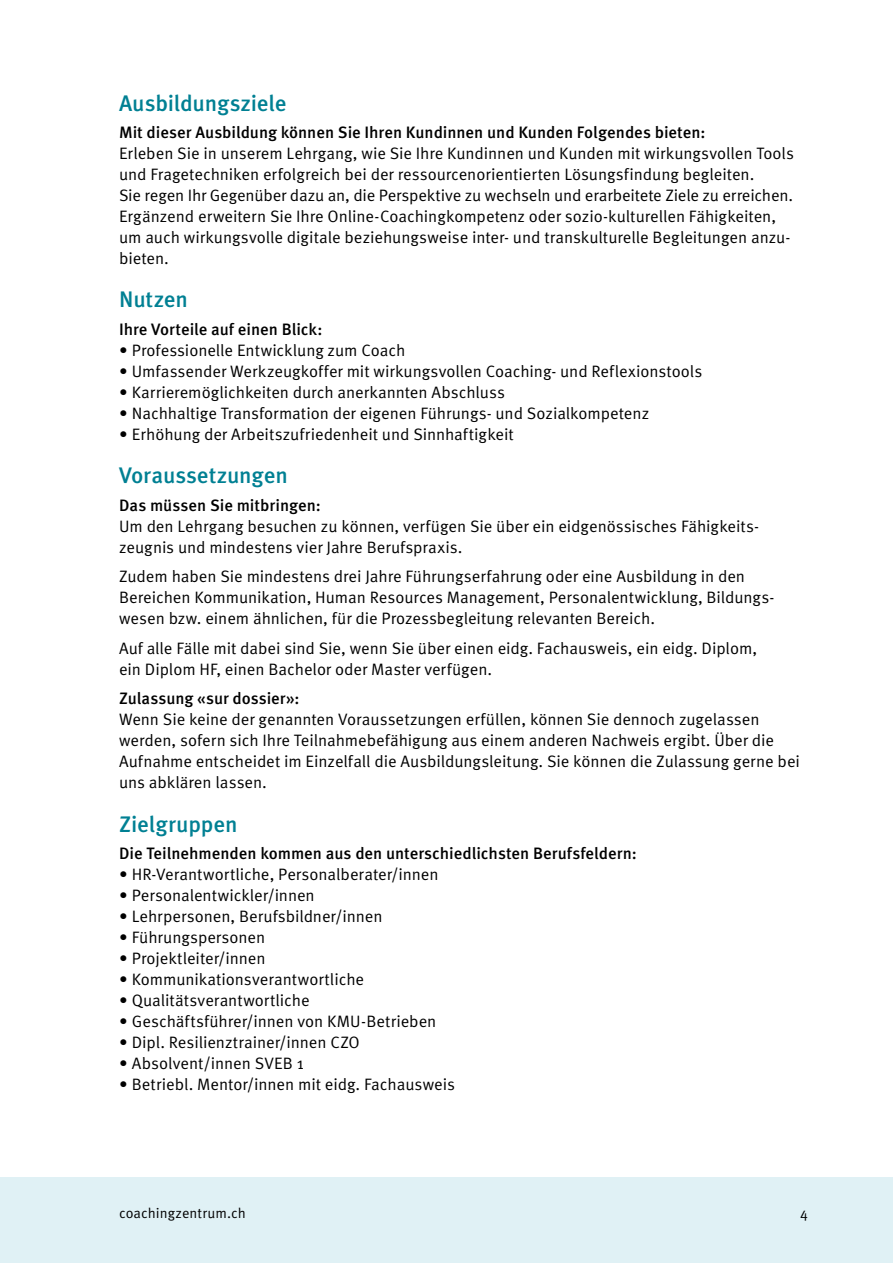
<style>
.page{position:relative;width:893px;height:1263px;background:#fff}
.page>*{position:absolute;margin:0;border:0;box-sizing:border-box;transform-origin:0 0}
.Titel_2{font:500 22.5px "Meta Pro";letter-spacing:-.005em;color:#008093}
.Text_ohne_Abstand{font:16.5px/21px "Meta Pro Norm";letter-spacing:-.005em;color:#000}
.Text_ohne_Abstand_Einzug{font:16.5px "Meta Pro Norm";letter-spacing:-.005em;color:#000}
.Text_mit_Abstand{font:16.5px/21px "Meta Pro Norm";letter-spacing:-.005em;color:#000}
.Text_Auszeichnung_ohne_Abstand{font:500 16.5px "Meta Pro";color:#000}
.t1{font:14.25px "Meta Pro Norm";color:#000}
</style>
<div class="page">
<div style="left:0;top:1178px;width:893px;height:85px;background:#e0f1f5"></div>
<p class="Titel_2" style="left:119px;top:85px;width:169px">Ausbildungsziele</p>
<p class="Text_Auszeichnung_ohne_Abstand" style="left:119px;top:119px;width:588px">Mit dieser Ausbildung können Sie Ihren Kundinnen und Kunden Folgendes bieten:</p>
<p class="Text_ohne_Abstand" style="left:119px;top:142px;width:677px">Erleben Sie in unserem Lehrgang, wie Sie Ihre Kundinnen und Kunden mit wirkungsvollen Tools und Fragetechniken erfolgreich bei der ressourcenorientierten Lösungsfindung begleiten.<br>Sie regen Ihr Gegenüber dazu an, die Perspektive zu wechseln und erarbeitete Ziele zu erreichen.<br>Ergänzend erweitern Sie Ihre Online-Coachingkompetenz oder sozio-kulturellen Fähigkeiten, um auch wirkungsvolle digitale beziehungsweise inter- und transkulturelle Begleitungen anzu&shy;bieten.</p>
<p class="Titel_2" style="left:119px;top:282px;width:70px">Nutzen</p>
<p class="Text_Auszeichnung_ohne_Abstand" style="left:119px;top:316px;width:205px">Ihre Vorteile auf einen Blick:</p>
<p class="Text_ohne_Abstand_Einzug" style="left:119px;top:338px;width:288px">• Professionelle Entwicklung zum Coach</p>
<p class="Text_ohne_Abstand_Einzug" style="left:119px;top:359px;width:585px">• Umfassender Werkzeugkoffer mit wirkungsvollen Coaching- und Reflexionstools</p>
<p class="Text_ohne_Abstand_Einzug" style="left:119px;top:380px;width:388px">• Karrieremöglichkeiten durch anerkannten Abschluss</p>
<p class="Text_ohne_Abstand_Einzug" style="left:119px;top:401px;width:532px">• Nachhaltige Transformation der eigenen Führungs- und Sozialkompetenz</p>
<p class="Text_ohne_Abstand_Einzug" style="left:119px;top:422px;width:396px">• Erhöhung der Arbeitszufriedenheit und Sinnhaftigkeit</p>
<p class="Titel_2" style="left:119px;top:458px;width:170px">Voraussetzungen</p>
<p class="Text_Auszeichnung_ohne_Abstand" style="left:119px;top:492px;width:203px">Das müssen Sie mitbringen:</p>
<p class="Text_mit_Abstand" style="left:119px;top:514px;width:640px">Um den Lehrgang besuchen zu können, verfügen Sie über ein eidgenössisches Fähigkeits&shy;zeugnis und mindestens vier Jahre Berufspraxis.</p>
<p class="Text_mit_Abstand" style="left:119px;top:565px;width:655px">Zudem haben Sie mindestens drei Jahre Führungserfahrung oder eine Ausbildung in den<br>Bereichen Kommunikation, Human Resources Management, Personalentwicklung, Bildungs&shy;wesen bzw. einem ähnlichen, für die Prozessbegleitung relevanten Bereich.</p>
<p class="Text_mit_Abstand" style="left:119px;top:636px;width:640px">Auf alle Fälle mit dabei sind Sie, wenn Sie über einen eidg. Fachausweis, ein eidg. Diplom, ein Diplom HF, einen Bachelor oder Master verfügen.</p>
<p class="Text_Auszeichnung_ohne_Abstand" style="left:119px;top:686px;width:182px">Zulassung «sur dossier»:</p>
<p class="Text_ohne_Abstand" style="left:119px;top:708px;width:682px">Wenn Sie keine der genannten Voraussetzungen erfüllen, können Sie dennoch zugelassen werden, sofern sich Ihre Teilnahmebefähigung aus einem anderen Nachweis ergibt. Über die Aufnahme entscheidet im Einzelfall die Ausbildungsleitung. Sie können die Zulassung gerne bei uns abklären lassen.</p>
<p class="Titel_2" style="left:119px;top:806px;width:120px">Zielgruppen</p>
<p class="Text_Auszeichnung_ohne_Abstand" style="left:119px;top:841px;width:519px">Die Teilnehmenden kommen aus den unterschiedlichsten Berufsfeldern:</p>
<p class="Text_ohne_Abstand_Einzug" style="left:119px;top:862px;width:321px">• HR-Verantwortliche, Personalberater/innen</p>
<p class="Text_ohne_Abstand_Einzug" style="left:119px;top:883px;width:197px">• Personalentwickler/innen</p>
<p class="Text_ohne_Abstand_Einzug" style="left:119px;top:904px;width:265px">• Lehrpersonen, Berufsbildner/innen</p>
<p class="Text_ohne_Abstand_Einzug" style="left:119px;top:925px;width:148px">• Führungspersonen</p>
<p class="Text_ohne_Abstand_Einzug" style="left:119px;top:946px;width:148px">• Projektleiter/innen</p>
<p class="Text_ohne_Abstand_Einzug" style="left:119px;top:967px;width:247px">• Kommunikationsverantwortliche</p>
<p class="Text_ohne_Abstand_Einzug" style="left:119px;top:988px;width:192px">• Qualitätsverantwortliche</p>
<p class="Text_ohne_Abstand_Einzug" style="left:119px;top:1009px;width:319px">• Geschäftsführer/innen von KMU-Betrieben</p>
<p class="Text_ohne_Abstand_Einzug" style="left:119px;top:1030px;width:242px">• Dipl. Resilienztrainer/innen CZO</p>
<p class="Text_ohne_Abstand_Einzug" style="left:119px;top:1051px;width:186px">• Absolvent/innen SVEB 1</p>
<p class="Text_ohne_Abstand_Einzug" style="left:119px;top:1072px;width:337px">• Betriebl. Mentor/innen mit eidg. Fachausweis</p>
<p class="t1" style="left:119px;top:1203px;width:128px">coachingzentrum.ch</p>
<p class="t1" style="left:800px;top:1203px;width:9px">4</p>
</div>
